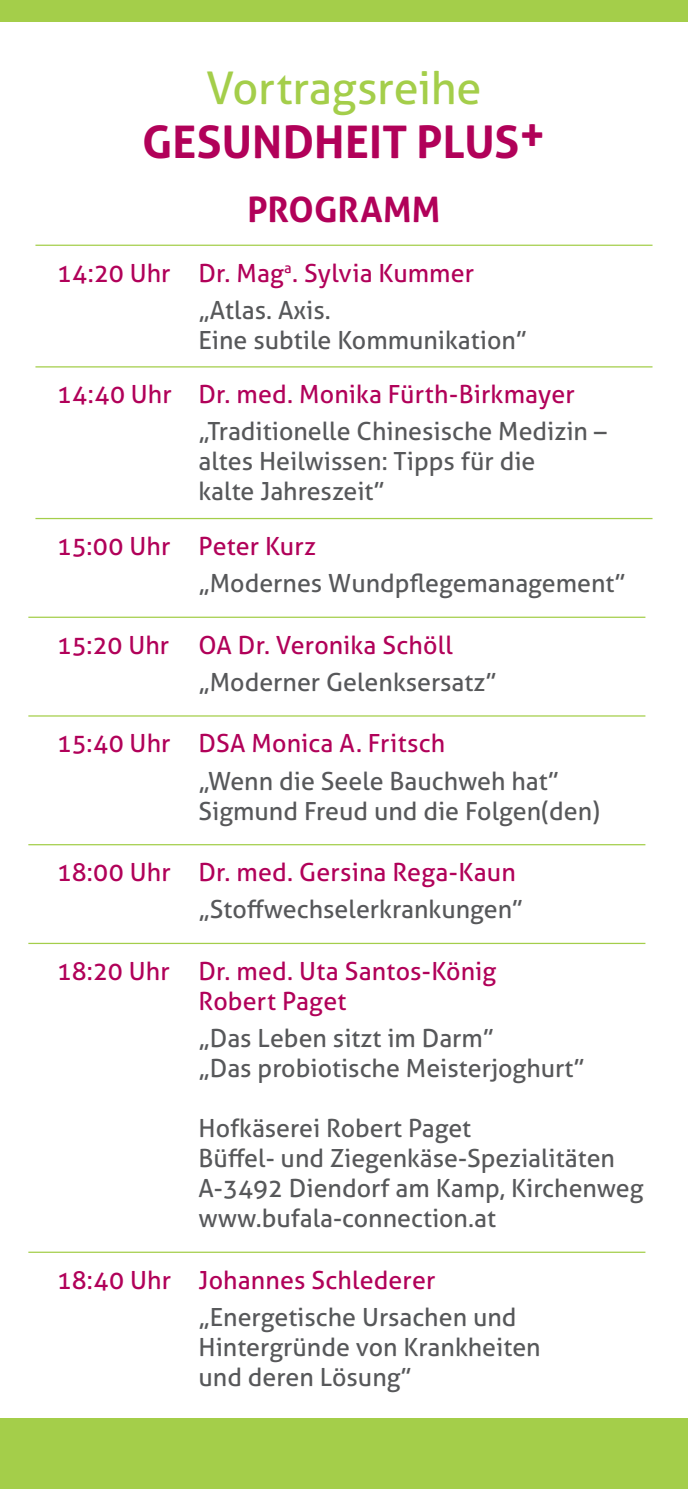
<style>
.page{position:relative;width:688px;height:1489px;background:#fff}
.page>*{position:absolute;margin:0;border:0;box-sizing:border-box;transform-origin:0 0}
.t1{font:700 45px "Aller";color:#b10159}
.t2{font:45px "Aller";letter-spacing:-.005em;color:#a4ce4a}
.t3{font:700 35px "Aller";letter-spacing:.005em;color:#b10159}
.t4{font:25px/30px "Aller";color:#57585a}
.t5{font:25px/30px "Aller";letter-spacing:.005em;color:#b10159}
.s1{color:#57585a}
</style>
<div class="page">
<div style="left:0;top:1417px;width:687px;height:71px;background:#a4ce4a"></div>
<div style="left:0;top:0;width:687px;height:21px;background:#a4ce4a"></div>
<hr style="left:35px;top:518px;width:617px;height:1px;background:#a4ce4a">
<hr style="left:35px;top:366px;width:617px;height:1px;background:#a4ce4a">
<hr style="left:28px;top:616px;width:617px;height:2px;background:#a4ce4a">
<hr style="left:28px;top:715px;width:617px;height:1px;background:#a4ce4a">
<hr style="left:28px;top:844px;width:617px;height:1px;background:#a4ce4a">
<hr style="left:28px;top:942px;width:617px;height:2px;background:#a4ce4a">
<hr style="left:28px;top:1251px;width:617px;height:1px;background:#a4ce4a">
<hr style="left:35px;top:244px;width:617px;height:2px;background:#a4ce4a">
<h1 class="t2" style="left:206px;top:61px;width:277px">Vortragsreihe</h1>
<h1 class="t1" style="left:142px;top:114px;width:405px">GESUNDHEIT PLUS+</h1>
<h2 class="t3" style="left:247px;top:188px;width:194px">PROGRAMM</h2>
<p class="t5" style="left:57px;top:258px;width:115px">14:20 Uhr</p>
<p class="t5" style="left:198px;top:254px;width:277px;line-height:37px">Dr. Mag<sup>a</sup>. Sylvia Kummer <span class="s1">„Atlas. Axis.</span></p>
<p class="t4" style="left:198px;top:325px;width:330px">Eine subtile Kommunikation”</p>
<p class="t5" style="left:57px;top:379px;width:117px">14:40 Uhr</p>
<p class="t5" style="left:198px;top:379px;width:377px">Dr. med. Monika Fürth-Birkmayer</p>
<p class="t4" style="left:198px;top:416px;width:409px">„Traditionelle Chinesische Medizin – altes Heilwissen: Tipps für die<br>kalte Jahreszeit”</p>
<p class="t5" style="left:57px;top:531px;width:115px">15:00 Uhr</p>
<p class="t5" style="left:198px;top:531px;width:119px">Peter Kurz</p>
<p class="t4" style="left:198px;top:568px;width:428px">„Modernes Wundpflegemanagement”</p>
<p class="t5" style="left:57px;top:629px;width:114px">15:20 Uhr</p>
<p class="t5" style="left:198px;top:629px;width:256px">OA Dr. Veronika Schöll</p>
<p class="t4" style="left:198px;top:667px;width:299px">„Moderner Gelenksersatz”</p>
<p class="t5" style="left:57px;top:728px;width:115px">15:40 Uhr</p>
<p class="t5" style="left:198px;top:728px;width:248px">DSA Monica A. Fritsch</p>
<p class="t4" style="left:198px;top:765px;width:403px">„Wenn die Seele Bauchweh hat”<br>Sigmund Freud und die Folgen(den)</p>
<p class="t5" style="left:57px;top:857px;width:115px">18:00 Uhr</p>
<p class="t5" style="left:198px;top:857px;width:319px">Dr. med. Gersina Rega-Kaun</p>
<p class="t4" style="left:198px;top:894px;width:326px">„Stoffwechselerkrankungen”</p>
<p class="t5" style="left:57px;top:955px;width:114px">18:20 Uhr</p>
<p class="t5" style="left:198px;top:955px;width:299px">Dr. med. Uta Santos-König<br>Robert Paget</p>
<p class="t4" style="left:198px;top:1023px;width:388px">„Das Leben sitzt im Darm”<br>„Das probiotische Meisterjoghurt”</p>
<p class="t4" style="left:198px;top:1113px;width:446px">Hofkäserei Robert Paget<br>Büffel- und Ziegenkäse-Spezialitäten<br>A-3492 Diendorf am Kamp, Kirchenweg www.bufala-connection.at</p>
<p class="t5" style="left:57px;top:1264px;width:116px">18:40 Uhr</p>
<p class="t5" style="left:198px;top:1264px;width:238px">Johannes Schlederer</p>
<p class="t4" style="left:198px;top:1301px;width:343px">„Energetische Ursachen und<br>Hintergründe von Krankheiten und deren Lösung”</p>
</div>
